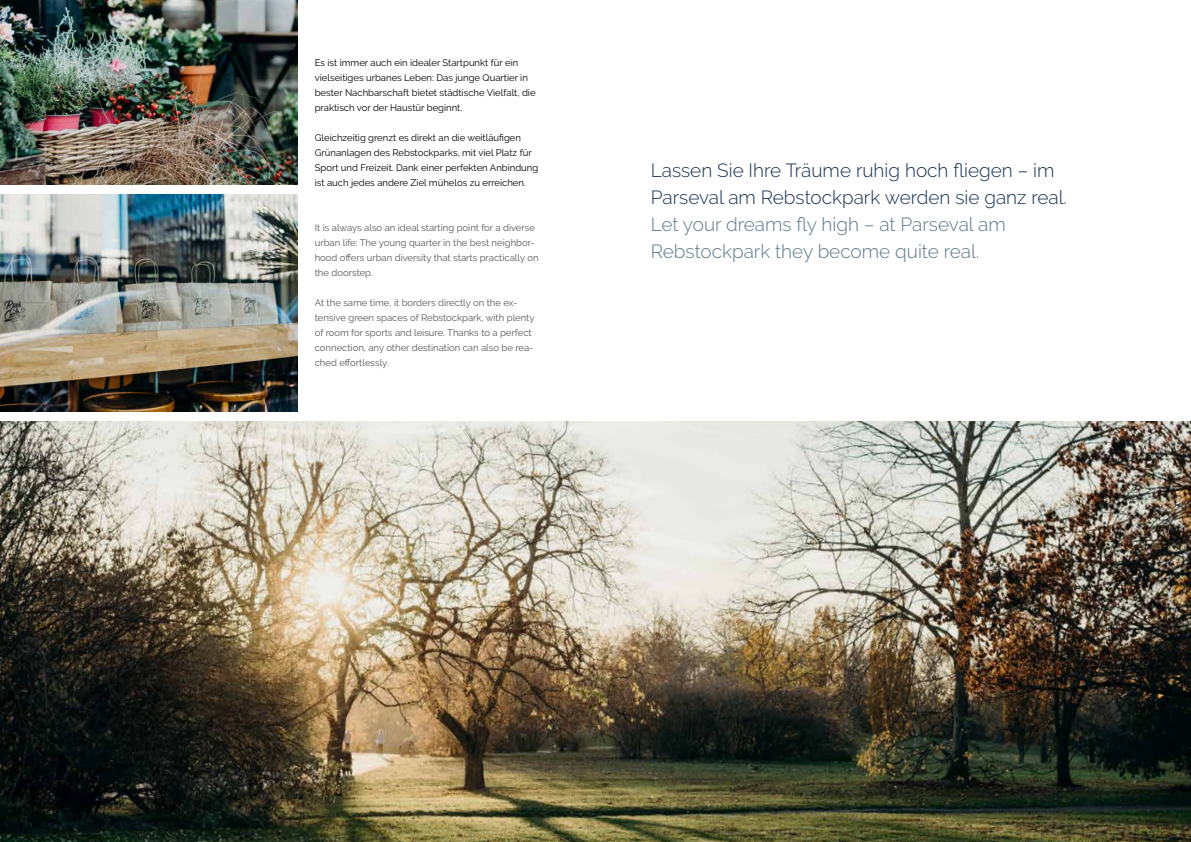
<style>
.page{position:relative;width:1191px;height:842px;background:#fff}
.page>*{position:absolute;margin:0;border:0;box-sizing:border-box;transform-origin:0 0}
.t1{font:300 19px/27px "Raleway";color:#152f4e}
.t2{font:300 19px/27px "Raleway";color:#5b778a}
.t3{font:9.5px/15px "Raleway";color:#000}
.t4{font:9.5px/15px "Raleway";color:#575756}
</style>
<div class="page">
<img style="left:0;top:194px;width:298px;height:217px">
<img style="left:0;top:0;width:298px;height:185px">
<img style="left:0;top:421px;width:1191px;height:421px">
<p class="t3" style="left:315px;top:55px;width:222px">Es ist immer auch ein idealer Startpunkt für ein vielseitiges urbanes Leben: Das junge Quartier in bester Nachbarschaft bietet städtische Vielfalt, die praktisch vor der Haustür beginnt.</p>
<p class="t3" style="left:315px;top:130px;width:225px">Gleichzeitig grenzt es direkt an die weitläufigen Grünanlagen des Rebstockparks, mit viel Platz für Sport und Freizeit. Dank einer perfekten Anbindung ist auch jedes andere Ziel mühelos zu erreichen.</p>
<p class="t4" style="left:315px;top:220px;width:225px">It is always also an ideal starting point for a diverse urban life: The young quarter in the best neighbor&shy;hood offers urban diversity that starts practically on the doorstep.</p>
<p class="t4" style="left:315px;top:295px;width:221px">At the same time, it borders directly on the ex&shy;tensive green spaces of Rebstockpark, with plenty of room for sports and leisure. Thanks to a perfect connection, any other destination can also be rea&shy;ched effortlessly.</p>
<h1 class="t1" style="left:651px;top:156px;width:418px">Lassen Sie Ihre Träume ruhig hoch fliegen – im<br>Parseval am Rebstockpark werden sie ganz real.</h1>
<h1 class="t2" style="left:651px;top:210px;width:356px">Let your dreams fly high – at Parseval am<br>Rebstockpark they become quite real.</h1>
</div>
